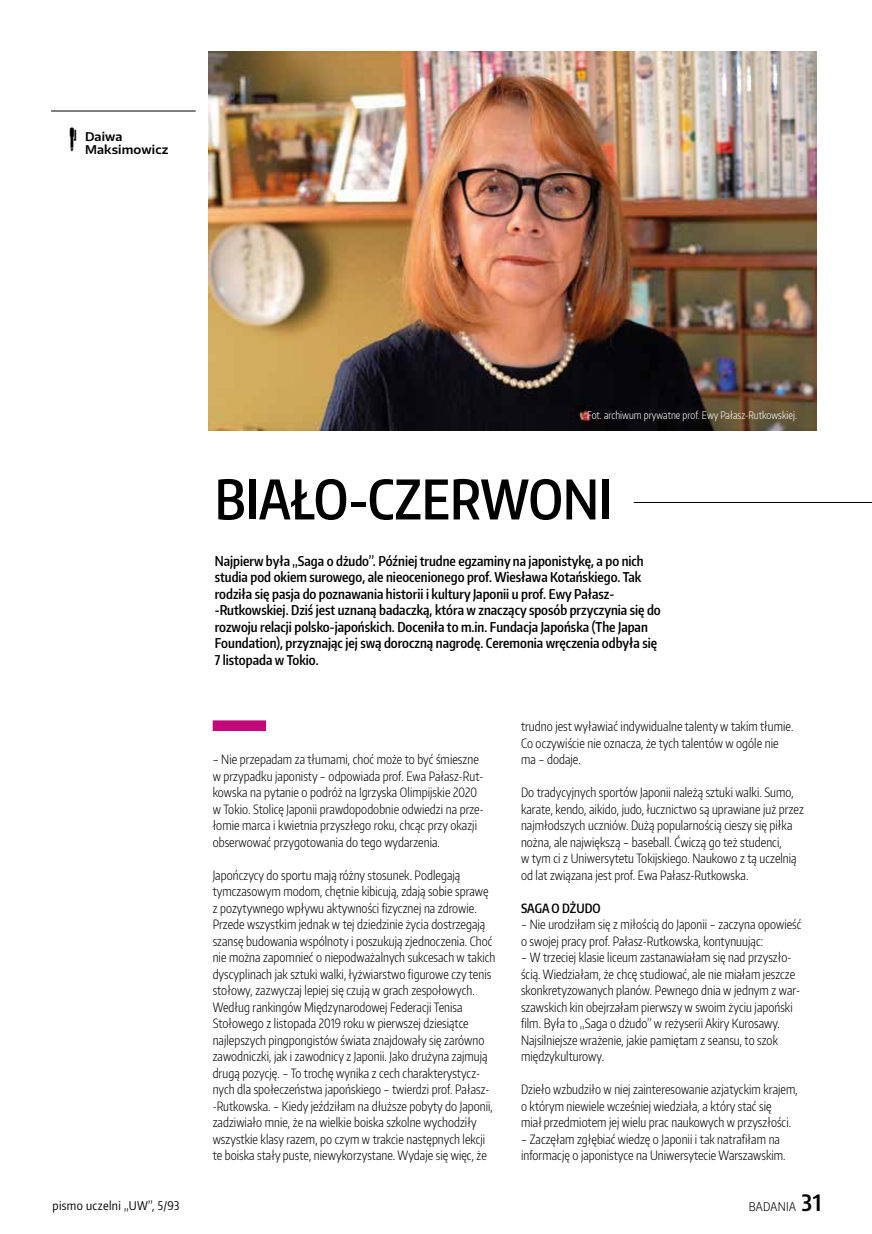
<style>
.page{position:relative;width:872px;height:1234px;background:#fff}
.page>*{position:absolute;margin:0;border:0;box-sizing:border-box;transform-origin:0 0}
.t1{font:600 54px "Encode Sans Compressed";color:#000}
.t2{font:600 13.5px/16.5px "Encode Sans Compressed";color:#000}
.t3{font:300 12.75px/16.5px "Encode Sans Compressed";letter-spacing:.005em;color:#000}
.t4{font:600 12.75px "Encode Sans Compressed";letter-spacing:.005em;color:#000}
.t5{font:12px "Encode Sans Condensed";letter-spacing:.03em;color:#000}
.t6{font:600 12px/13.5px "Encode Sans Wide";letter-spacing:.01em;color:#000}
.t7{font:300 12px "Encode Sans Condensed";letter-spacing:.03em;color:#000}
.t8{font:300 10.5px "Encode Sans Compressed";letter-spacing:.005em;color:#fff}
.s1{font-weight:600;font-size:22.5px}
</style>
<div class="page">
<hr style="left:51px;top:111px;width:145px;height:1px;background:#000">
<hr style="left:634px;top:502px;width:238px;height:1px;background:#000">
<div style="left:213px;top:720px;width:53px;height:10px;background:#c40879;border:2px solid #c40879"></div>
<img style="left:208px;top:51px;width:608px;height:379px">
<p class="t6" style="left:85px;top:129px;width:85px">Daiwa<br>Maksimowicz</p>
<p class="t5" style="left:52px;top:1197px;width:128px">pismo uczelni „UW”, 5/93</p>
<p class="t8" style="left:587px;top:408px;width:211px">Fot. archiwum prywatne prof. Ewy Pałasz-Rutkowskiej.</p>
<h1 class="t1" style="left:215px;top:463px;width:399px">BIAŁO-CZERWONI</h1>
<p class="t2" style="left:215px;top:552px;width:447px">Najpierw była „Saga o dżudo”. Później trudne egzaminy na japonistykę, a po nich studia pod okiem surowego, ale nieocenionego prof. Wiesława Kotańskiego. Tak rodziła się pasja do poznawania historii i kultury Japonii u prof. Ewy Pałasz--Rutkowskiej. Dziś jest uznaną badaczką, która w znaczący sposób przyczynia się do rozwoju relacji polsko-japońskich. Doceniła to m.in. Fundacja Japońska (The Japan Foundation), przyznając jej swą doroczną nagrodę. Ceremonia wręczenia odbyła się 7 listopada w Tokio.</p>
<p class="t3" style="left:213px;top:750px;width:273px">– Nie przepadam za tłumami, choć może to być śmieszne w przypadku japonisty – odpowiada prof. Ewa Pałasz-Rut&shy;kowska na pytanie o podróż na Igrzyska Olimpijskie 2020 w Tokio. Stolicę Japonii prawdopodobnie odwiedzi na prze&shy;łomie marca i kwietnia przyszłego roku, chcąc przy okazji obserwować przygotowania do tego wydarzenia.</p>
<p class="t3" style="left:213px;top:866px;width:284px">Japończycy do sportu mają różny stosunek. Podlegają tymczasowym modom, chętnie kibicują, zdają sobie sprawę z pozytywnego wpływu aktywności fizycznej na zdrowie.<br>Przede wszystkim jednak w tej dziedzinie życia dostrzegają szansę budowania wspólnoty i poszukują zjednoczenia. Choć nie można zapomnieć o niepodważalnych sukcesach w takich dyscyplinach jak sztuki walki, łyżwiarstwo figurowe czy tenis stołowy, zazwyczaj lepiej się czują w grach zespołowych.<br>Według rankingów Międzynarodowej Federacji Tenisa Stołowego z listopada 2019 roku w pierwszej dziesiątce najlepszych pingpongistów świata znajdowały się zarówno zawodniczki, jak i zawodnicy z Japonii. Jako drużyna zajmują drugą pozycję. – To trochę wynika z cech charakterystycz&shy;nych dla społeczeństwa japońskiego – twierdzi prof. Pałasz--Rutkowska. – Kiedy jeździłam na dłuższe pobyty do Japonii, zadziwiało mnie, że na wielkie boiska szkolne wychodziły wszystkie klasy razem, po czym w trakcie następnych lekcji te boiska stały puste, niewykorzystane. Wydaje się więc, że</p>
<p class="t3" style="left:521px;top:717px;width:274px">trudno jest wyławiać indywidualne talenty w takim tłumie.<br>Co oczywiście nie oznacza, że tych talentów w ogóle nie ma – dodaje.</p>
<p class="t3" style="left:521px;top:783px;width:284px">Do tradycyjnych sportów Japonii należą sztuki walki. Sumo, karate, kendo, aikido, judo, łucznictwo są uprawiane już przez najmłodszych uczniów. Dużą popularnością cieszy się piłka nożna, ale największą – baseball. Ćwiczą go też studenci,<br>w tym ci z Uniwersytetu Tokijskiego. Naukowo z tą uczelnią od lat związana jest prof. Ewa Pałasz-Rutkowska.</p>
<p class="t4" style="left:521px;top:899px;width:81px">SAGA O DŻUDO</p>
<p class="t3" style="left:521px;top:915px;width:282px">– Nie urodziłam się z miłością do Japonii – zaczyna opowieść o swojej pracy prof. Pałasz-Rutkowska, kontynuując:</p>
<p class="t3" style="left:521px;top:948px;width:280px">– W trzeciej klasie liceum zastanawiałam się nad przyszło&shy;ścią. Wiedziałam, że chcę studiować, ale nie miałam jeszcze skonkretyzowanych planów. Pewnego dnia w jednym z war&shy;szawskich kin obejrzałam pierwszy w swoim życiu japoński film. Była to „Saga o dżudo” w reżyserii Akiry Kurosawy.<br>Najsilniejsze wrażenie, jakie pamiętam z seansu, to szok międzykulturowy.</p>
<p class="t3" style="left:521px;top:1080px;width:278px">Dzieło wzbudziło w niej zainteresowanie azjatyckim krajem, o którym niewiele wcześniej wiedziała, a który stać się<br>miał przedmiotem jej wielu prac naukowych w przyszłości.</p>
<p class="t3" style="left:521px;top:1130px;width:266px">– Zaczęłam zgłębiać wiedzę o Japonii i tak natrafiłam na informację o japonistyce na Uniwersytecie Warszawskim.</p>
<p class="t7" style="left:748px;top:1197px;width:74px">BADANIA <span class="s1">31</span></p>
</div>
